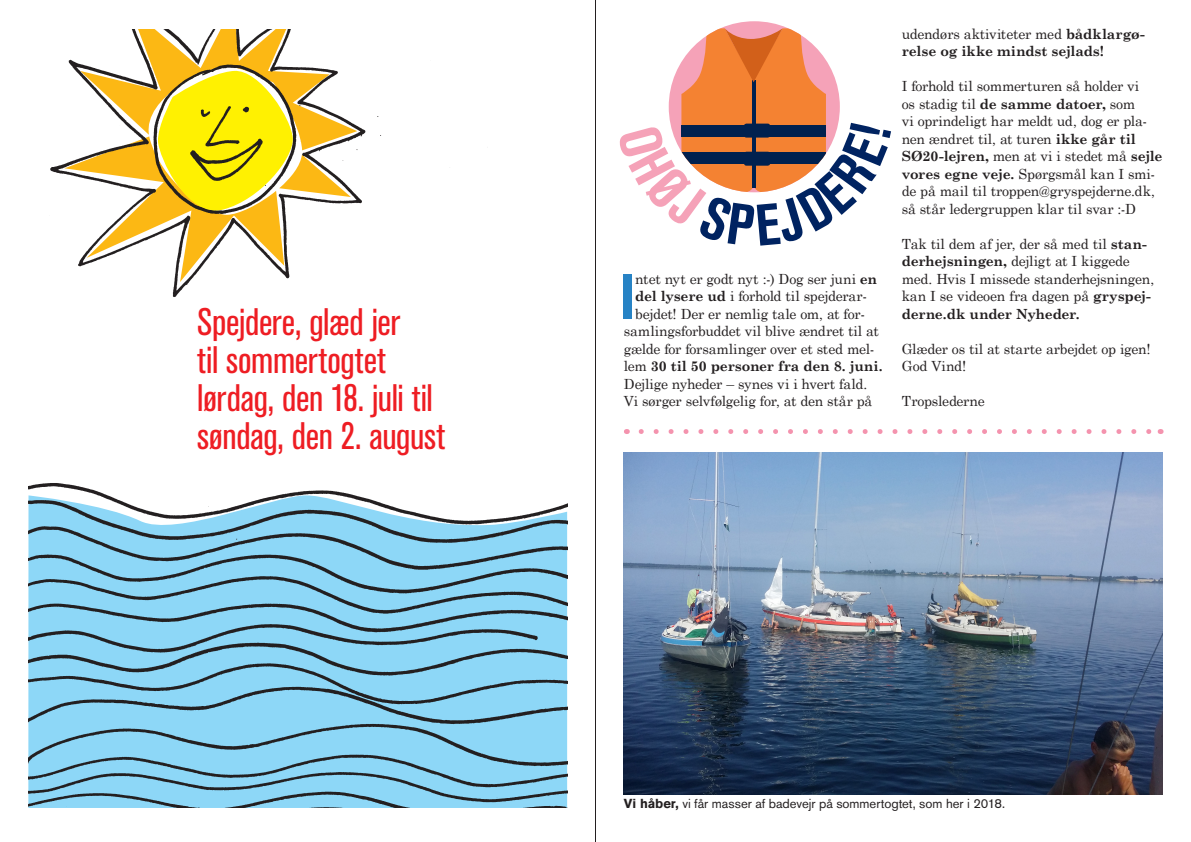
<style>
.page{position:relative;width:1191px;height:842px;background:#fff}
.page>*{position:absolute;margin:0;border:0;box-sizing:border-box;transform-origin:0 0}
.brød{font:700 condensed 63.6px "Akzidenz Grotesk BE";color:#2783c5}
.stor_overskrift_vers{font:condensed 38px "Akzidenz Grotesk BE";letter-spacing:-.01em;color:#ee1d23}
.brød-2{font:14px/17.5px "Century Schoolbook";letter-spacing:-.02em;color:#231f20}
.brød-3{font:700 14px/17.5px "Century Schoolbook";letter-spacing:-.01em;color:#231f20}
.billedtekst{font:13px "Akzidenz Grotesk BE";color:#231f20}
.s1{font-weight:700}
.s2{font-weight:400}
</style>
<div class="page">
<svg style="left:641px;top:429px;width:511px;height:5px"></svg>
<img style="left:624px;top:453px;width:538px;height:341px">
<img style="left:50px;top:29px;width:331px;height:268px">
<img style="left:28px;top:483px;width:539px;height:325px">
<hr style="left:595px;top:0;width:1px;height:842px;background:#231f20">
<svg style="left:157px;top:69px;width:136px;height:150px;background:#ead230"></svg>
<img style="left:188px;top:100px;width:77px;height:86px">
<svg style="left:668px;top:28px;width:172px;height:165px"></svg>
<p class="stor_overskrift_vers" style="left:197px;top:301px;width:204px">Spejdere, glæd jer</p>
<p class="stor_overskrift_vers" style="left:197px;top:339px;width:190px">til sommertogtet</p>
<p class="stor_overskrift_vers" style="left:197px;top:377px;width:237px">lørdag, den 18. juli til</p>
<p class="stor_overskrift_vers" style="left:197px;top:415px;width:249px">søndag, den 2. august</p>
<p class="brød" style="left:620px;top:260px;width:16px">I</p>
<p class="brød-2" style="left:635px;top:269px;width:243px">ntet nyt er godt nyt :-) Dog ser juni <span class="s1">en</span></p>
<p class="brød-2" style="left:635px;top:286px;width:233px"><span class="s1">del lysere ud</span> i forhold til spejderar-</p>
<p class="brød-2" style="left:635px;top:304px;width:231px">bejdet! Der er nemlig tale om, at for-</p>
<p class="brød-2" style="left:624px;top:321px;width:256px">samlingsforbuddet vil blive ændret til at</p>
<p class="brød-2" style="left:624px;top:339px;width:252px">gælde for forsamlinger over et sted mel-</p>
<p class="brød-3" style="left:624px;top:357px;width:260px"><span class="s2">lem</span> 30 til 50 personer fra den 8. juni.</p>
<p class="brød-2" style="left:624px;top:374px;width:245px">Dejlige nyheder – synes vi i hvert fald.</p>
<p class="brød-2" style="left:624px;top:391px;width:250px">Vi sørger selvfølgelig for, at den står på</p>
<p class="brød-3" style="left:901px;top:24px;width:245px"><span class="s2">udendørs aktiviteter med</span> bådklargø&shy;relse og ikke mindst sejlads!</p>
<p class="brød-2" style="left:901px;top:76px;width:262px">I forhold til sommerturen så holder vi<br>os stadig til <span class="s1">de samme datoer,</span> som<br>vi oprindeligt har meldt ud, dog er pla&shy;nen ændret til, at turen <span class="s1">ikke går til SØ20-lejren,</span> men at vi i stedet må <span class="s1">sejle vores egne veje.</span> Spørgsmål kan I smi&shy;de på mail til troppen@gryspejderne.dk, så står ledergruppen klar til svar :-D</p>
<p class="brød-2" style="left:901px;top:234px;width:254px">Tak til dem af jer, der så med til <span class="s1">stan&shy;derhejsningen,</span> dejligt at I kiggede med. Hvis I missede standerhejsningen, kan I se videoen fra dagen på <span class="s1">gryspej&shy;derne.dk under Nyheder.</span></p>
<p class="brød-2" style="left:901px;top:339px;width:250px">Glæder os til at starte arbejdet op igen!</p>
<p class="brød-2" style="left:901px;top:356px;width:66px">God Vind!</p>
<p class="brød-2" style="left:901px;top:391px;width:84px">Tropslederne</p>
<p class="billedtekst" style="left:624px;top:796px;width:383px"><span class="s1">Vi håber,</span> vi får masser af badevejr på sommertogtet, som her i 2018.</p>
</div>
